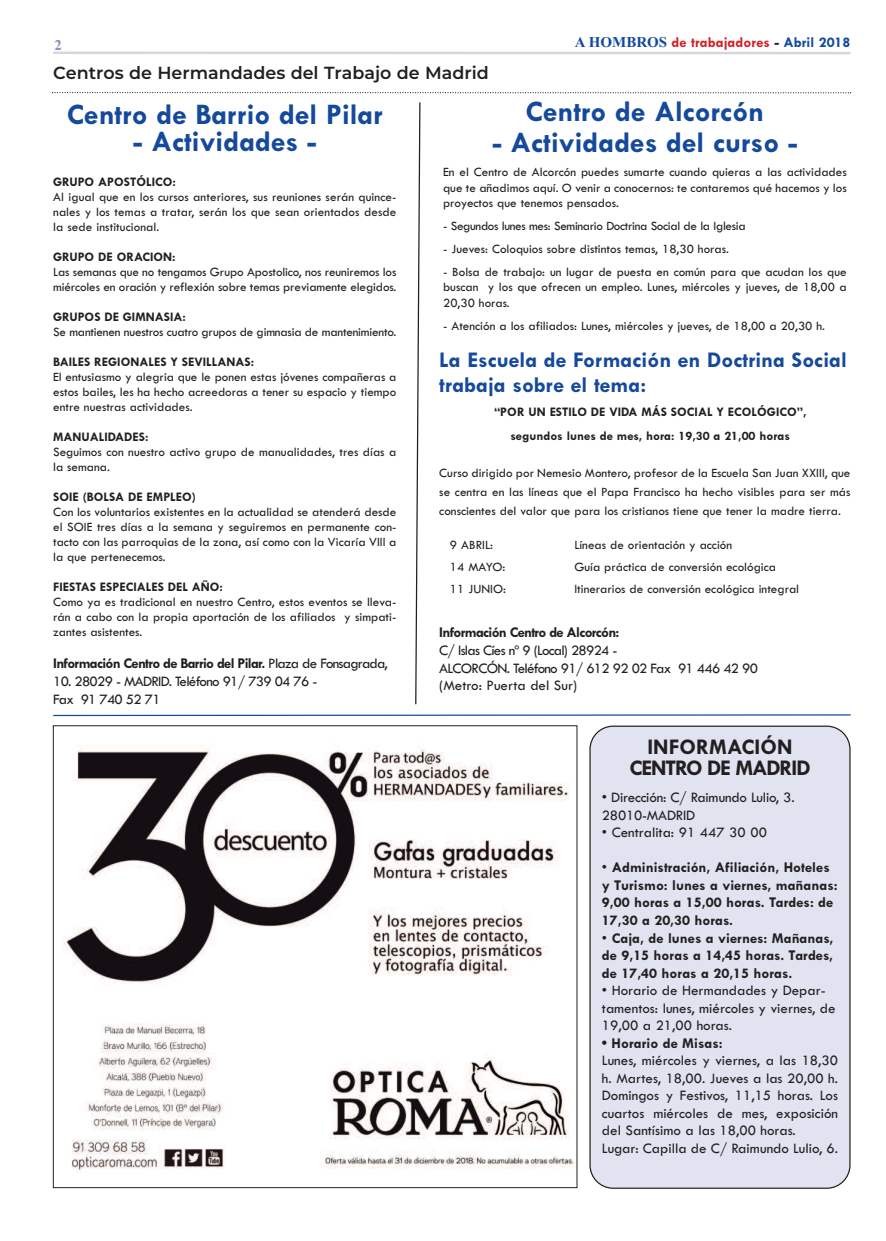
<style>
.page{position:relative;width:886px;height:1241px;background:#fff}
.page>*{position:absolute;margin:0;border:0;box-sizing:border-box;transform-origin:0 0}
.t1{font:700 30px "Tw Cen";color:#14499c}
.t2{font:700 22.5px/25px "Tw Cen";color:#14499c}
.t3{font:700 22.5px/21.2px "Tw Cen";letter-spacing:-.05em;color:#231f20;text-align:center}
.t4{font:600 17.5px "Montserrat";color:#231f20}
.t5{font:15px/17.5px "Tw Cen";color:#231f20}
.t6{font:700 15px/17.5px "Tw Cen";color:#231f20}
.t7{font:15px/17.5px "Tw Cen";letter-spacing:-.05em;color:#231f20}
.t8{font:700 15px "Tw Cen";letter-spacing:-.05em;color:#231f20}
.t9{font:700 15px "Tw Cen";color:#d1232a}
.t10{font:700 15px "Times New Roman";color:#848dc5}
.t11{font:13.12px/15px "Tw Cen";color:#231f20;text-align:justify}
.t12{font:700 13.12px/23.8px "Tw Cen";color:#231f20;text-align:center}
.t13{font:13.12px "Tw Cen";letter-spacing:-.025em;color:#231f20}
.s1{font-family:"Times New Roman";color:#13499f}
.s2{color:#231f20}
.s3{color:#13499f}
.s4{font-weight:400}
</style>
<div class="page">
<svg style="left:52px;top:92px;width:799px;height:1px"></svg>
<hr style="left:53px;top:52px;width:797px;height:2px;background:#d6d7d9">
<img style="left:63px;top:746px;width:512px;height:427px">
<svg style="left:53px;top:714px;width:798px;height:2px;background:#6c8dc2"></svg>
<svg style="left:415px;top:102px;width:6px;height:603px"></svg>
<div style="left:589px;top:725px;width:261px;height:463px;background:#e1e3f1"></div>
<p class="t10" style="left:54px;top:36px;width:9px">2</p>
<h3 class="t4" style="left:53px;top:60px;width:437px">Centros de Hermandades del Trabajo de Madrid</h3>
<p class="t9" style="left:575px;top:33px;width:277px"><span class="s1">A HOMBROS</span> de trabajadores <span class="s2">-</span> <span class="s3">Abril 2018</span></p>
<h1 class="t1" style="left:67px;top:96px;width:317px">Centro de Barrio del Pilar</h1>
<h1 class="t1" style="left:133px;top:123px;width:185px">- Actividades -</h1>
<p class="t12" style="left:53px;top:169px;width:124px">GRUPO APOSTÓLICO:</p>
<p class="t11" style="left:53px;top:188px;width:345px">Al igual que en los cursos anteriores, sus reuniones serán quince&shy;nales y los temas a tratar, serán los que sean orientados desde la sede institucional.</p>
<p class="t12" style="left:53px;top:244px;width:124px">GRUPO DE ORACION:</p>
<p class="t11" style="left:53px;top:263px;width:345px">Las semanas que no tengamos Grupo Apostolico, nos reuniremos los miércoles en oración y reflexión sobre temas previamente elegidos.</p>
<p class="t12" style="left:53px;top:304px;width:134px">GRUPOS DE GIMNASIA:</p>
<p class="t11" style="left:53px;top:323px;width:345px">Se mantienen nuestros cuatro grupos de gimnasia de mantenimiento.</p>
<p class="t12" style="left:53px;top:349px;width:202px">BAILES REGIONALES Y SEVILLANAS:</p>
<p class="t11" style="left:53px;top:368px;width:345px">El entusiasmo y alegria que le ponen estas jóvenes compañeras a estos bailes, les ha hecho acreedoras a tener su espacio y tiempo entre nuestras actividades.</p>
<p class="t12" style="left:53px;top:424px;width:97px">MANUALIDADES:</p>
<p class="t11" style="left:53px;top:443px;width:345px">Seguimos con nuestro activo grupo de manualidades, tres días a la semana.</p>
<p class="t12" style="left:53px;top:484px;width:144px">SOIE (BOLSA DE EMPLEO)</p>
<p class="t11" style="left:53px;top:503px;width:345px">Con los voluntarios existentes en la actualidad se atenderá desde el SOIE tres días a la semana y seguiremos en permanente con&shy;tacto con las parroquias de la zona, así como con la Vicaría VIII a la que pertenecemos.</p>
<p class="t12" style="left:53px;top:574px;width:171px">FIESTAS ESPECIALES DEL AÑO:</p>
<p class="t11" style="left:53px;top:593px;width:345px">Como ya es tradicional en nuestro Centro, estos eventos se lleva&shy;rán a cabo con la propia aportación de los afiliados y simpati&shy;zantes asistentes.</p>
<p class="t8" style="left:53px;top:654px;width:336px">Información Centro de Barrio del Pilar. <span class="s4">Plaza de Fonsagrada,</span></p>
<p class="t7" style="left:53px;top:672px;width:266px">10. 28029 - MADRID. Teléfono 91/ 739 04 76 -<br>Fax 91 740 52 71</p>
<h1 class="t1" style="left:526px;top:93px;width:240px">Centro de Alcorcón</h1>
<h1 class="t1" style="left:492px;top:124px;width:307px">- Actividades del curso -</h1>
<p class="t11" style="left:443px;top:164px;width:405px;line-height:15.6px">En el Centro de Alcorcón puedes sumarte cuando quieras a las actividades que te añadimos aquí. O venir a conocernos: te contaremos qué hacemos y los proyectos que tenemos pensados.</p>
<p class="t13" style="left:443px;top:218px;width:304px">- Segundos lunes mes: Seminario Doctrina Social de la Iglesia</p>
<p class="t11" style="left:443px;top:241px;width:287px">- Jueves: Coloquios sobre distintos temas, 18,30 horas.</p>
<p class="t11" style="left:443px;top:263px;width:405px;line-height:15.6px">- Bolsa de trabajo: un lugar de puesta en común para que acudan los que buscan y los que ofrecen un empleo. Lunes, miércoles y jueves, de 18,00 a 20,30 horas.</p>
<p class="t11" style="left:443px;top:317px;width:384px">- Atención a los afiliados: Lunes, miércoles y jueves, de 18,00 a 20,30 h.</p>
<h2 class="t2" style="left:439px;top:347px;width:409px">La Escuela de Formación en Doctrina Social trabaja sobre el tema:</h2>
<p class="t12" style="left:494px;top:399px;width:314px">“POR UN ESTILO DE VIDA MÁS SOCIAL Y ECOLÓGICO”, segundos lunes de mes, hora: 19,30 a 21,00 horas</p>
<p class="t11" style="left:439px;top:463px;width:413px;line-height:18.8px">Curso dirigido por Nemesio Montero, profesor de la Escuela San Juan XXIII, que se centra en las líneas que el Papa Francisco ha hecho visibles para ser más conscientes del valor que para los cristianos tiene que tener la madre tierra.</p>
<p class="t11" style="left:450px;top:536px;width:45px">9 ABRIL:</p>
<p class="t11" style="left:574px;top:536px;width:159px">Líneas de orientación y acción</p>
<p class="t11" style="left:450px;top:558px;width:57px">14 MAYO:</p>
<p class="t11" style="left:574px;top:558px;width:203px">Guía práctica de conversión ecológica</p>
<p class="t11" style="left:450px;top:580px;width:58px">11 JUNIO:</p>
<p class="t11" style="left:574px;top:580px;width:226px">Itinerarios de conversión ecológica integral</p>
<p class="t8" style="left:439px;top:623px;width:182px">Información Centro de Alcorcón:</p>
<p class="t7" style="left:439px;top:641px;width:320px">C/ Islas Cíes nº 9 (Local) 28924 -<br>ALCORCÓN. Teléfono 91/ 612 92 02 Fax 91 446 42 90 (Metro: Puerta del Sur)</p>
<h2 class="t3" style="left:629px;top:735px;width:183px">INFORMACIÓN<br>CENTRO DE MADRID</h2>
<p class="t5" style="left:602px;top:788px;width:194px">• Dirección: C/ Raimundo Lulio, 3.<br>28010-MADRID</p>
<p class="t5" style="left:602px;top:823px;width:167px">• Centralita: 91 447 30 00</p>
<p class="t6" style="left:602px;top:858px;width:237px"><span class="s4">•</span> Administración, Afiliación, Hoteles y Turismo: lunes a viernes, mañanas:<br>9,00 horas a 15,00 horas. Tardes: de 17,30 a 20,30 horas.</p>
<p class="t6" style="left:602px;top:928px;width:233px;text-align:justify"><span class="s4">•</span> Caja, de lunes a viernes: Mañanas, de 9,15 horas a 14,45 horas. Tardes, de 17,40 horas a 20,15 horas.</p>
<p class="t5" style="left:602px;top:980px;width:235px">• Horario de Hermandades y Depar&shy;tamentos: lunes, miércoles y viernes, de<br>19,00 a 21,00 horas.</p>
<p class="t6" style="left:602px;top:1033px;width:122px">• Horario de Misas:</p>
<p class="t5" style="left:602px;top:1050px;width:238px">Lunes, miércoles y viernes, a las 18,30 h. Martes, 18,00. Jueves a las 20,00 h.<br>Domingos y Festivos, 11,15 horas. Los cuartos miércoles de mes, exposición del Santísimo a las 18,00 horas.<br>Lugar: Capilla de C/ Raimundo Lulio, 6.</p>
</div>
